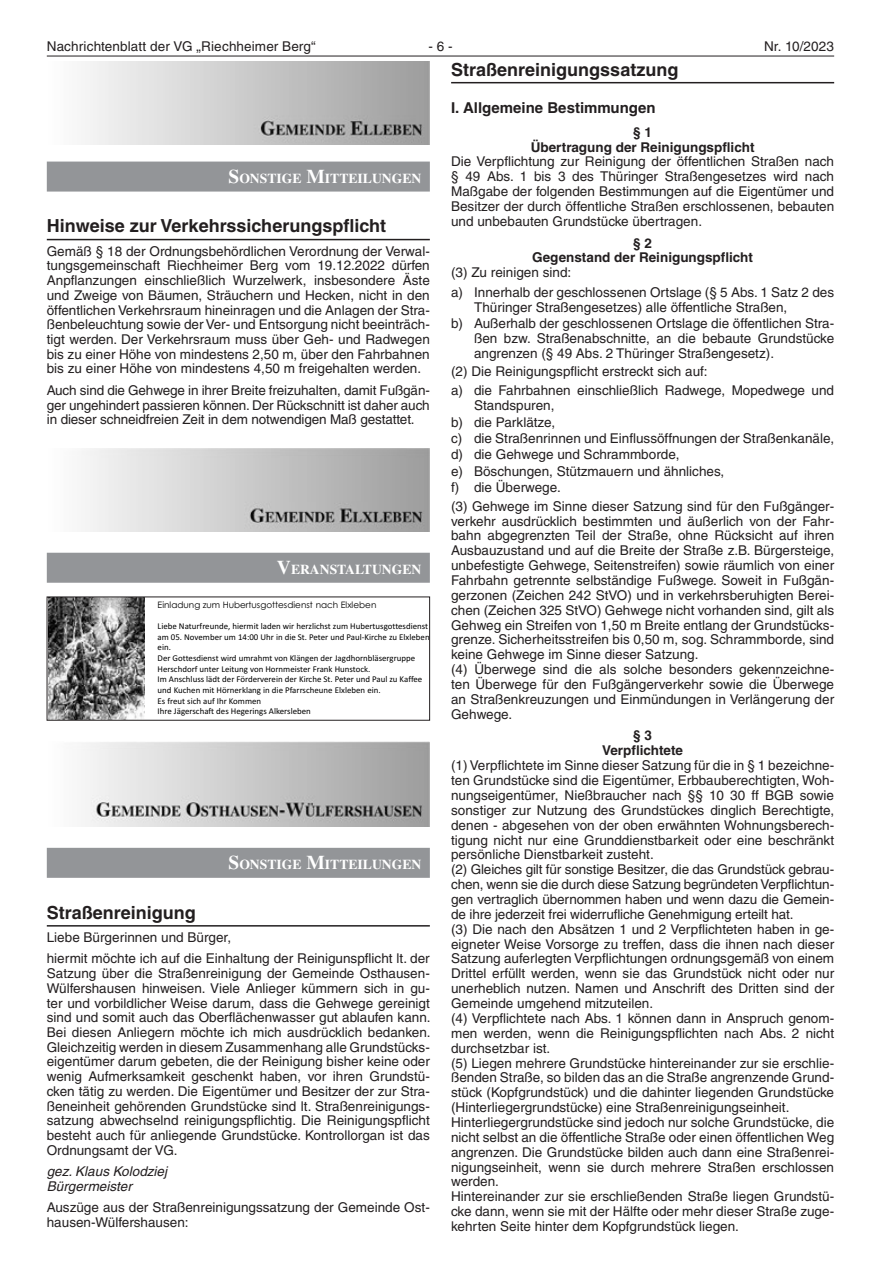
<style>
.page{position:relative;width:881px;height:1263px;background:#fff}
.page>*{position:absolute;margin:0;border:0;box-sizing:border-box;transform-origin:0 0}
.Überschrift{font:700 18px "Helvetica LT";color:#231f20}
.Zwischenüberschrift{font:700 15px "Helvetica LT";color:#231f20}
.Rasterbalken{font:700 13.65px "Times LT";color:#fff}
.t1{font:13.5px/14.9px "Helvetica LT";color:#231f20;text-align:justify}
.t2{font:700 13.5px "Helvetica LT";color:#231f20}
.t3{font:italic 13.5px "Helvetica LT";color:#231f20}
.t4{font:8.85px/10.6px "Lrkpfb Calibri";color:#000}
.t5{font:8.85px "Sdyvbn Century Gothic";color:#000}
.s1{font-size:19.5px}
</style>
<div class="page">
<hr style="left:47px;top:56px;width:786px;height:1px;background:#231f20">
<hr style="left:451px;top:82px;width:382px;height:1px;background:#231f20">
<div style="left:47px;top:162px;width:382px;height:30px;background:#939598"></div>
<hr style="left:47px;top:239px;width:382px;height:1px;background:#231f20">
<div style="left:47px;top:553px;width:382px;height:30px;background:#939598"></div>
<div style="left:47px;top:848px;width:382px;height:30px;background:#939598"></div>
<hr style="left:47px;top:925px;width:382px;height:1px;background:#231f20">
<img style="left:85px;top:62px;width:344px;height:83px">
<img style="left:82px;top:448px;width:347px;height:84px">
<img style="left:49px;top:599px;width:95px;height:119px">
<img style="left:82px;top:742px;width:347px;height:85px">
<p class="t1" style="left:47px;top:39px;width:270px">Nachrichtenblatt der VG „Riechheimer Berg“</p>
<p class="t1" style="left:428px;top:39px;width:26px">- 6 -</p>
<p class="t1" style="left:763px;top:39px;width:71px">Nr. 10/2023</p>
<p class="Überschrift" style="left:451px;top:58px;width:229px">Straßenreinigungssatzung</p>
<p class="Zwischenüberschrift" style="left:451px;top:99px;width:206px">I. Allgemeine Bestimmungen</p>
<p class="t2" style="left:633px;top:124px;width:20px">§ 1</p>
<p class="t2" style="left:530px;top:139px;width:225px">Übertragung der Reinigungspflicht</p>
<p class="t1" style="left:451px;top:154px;width:384px">Die Verpflichtung zur Reinigung der öffentlichen Straßen nach § 49 Abs. 1 bis 3 des Thüringer Straßengesetzes wird nach Maßgabe der folgenden Bestimmungen auf die Eigentümer und Besitzer der durch öffentliche Straßen erschlossenen, bebauten und unbebauten Grundstücke übertragen.</p>
<p class="t2" style="left:633px;top:235px;width:20px">§ 2</p>
<p class="t2" style="left:532px;top:249px;width:222px">Gegenstand der Reinigungspflicht</p>
<p class="t1" style="left:451px;top:265px;width:122px">(3) Zu reinigen sind:</p>
<p class="t1" style="left:451px;top:285px;width:14px">a)</p>
<p class="t1" style="left:474px;top:285px;width:361px">Innerhalb der geschlossenen Ortslage (§ 5 Abs. 1 Satz 2 des<br>Thüringer Straßengesetzes) alle öffentliche Straßen,</p>
<p class="t1" style="left:451px;top:316px;width:14px">b)</p>
<p class="t1" style="left:474px;top:316px;width:361px">Außerhalb der geschlossenen Ortslage die öffentlichen Stra&shy;ßen bzw. Straßenabschnitte, an die bebaute Grundstücke angrenzen (§ 49 Abs. 2 Thüringer Straßengesetz).</p>
<p class="t1" style="left:451px;top:364px;width:258px">(2) Die Reinigungspflicht erstreckt sich auf:</p>
<p class="t1" style="left:451px;top:383px;width:14px">a)</p>
<p class="t1" style="left:474px;top:383px;width:361px">die Fahrbahnen einschließlich Radwege, Mopedwege und<br>Standspuren,</p>
<p class="t1" style="left:451px;top:414px;width:14px">b)</p>
<p class="t1" style="left:474px;top:414px;width:83px">die Parklätze,</p>
<p class="t1" style="left:451px;top:431px;width:13px">c)</p>
<p class="t1" style="left:474px;top:431px;width:361px">die Straßenrinnen und Einflussöffnungen der Straßenkanäle,</p>
<p class="t1" style="left:451px;top:447px;width:14px">d)</p>
<p class="t1" style="left:474px;top:447px;width:207px">die Gehwege und Schrammborde,</p>
<p class="t1" style="left:451px;top:464px;width:14px">e)</p>
<p class="t1" style="left:474px;top:464px;width:252px">Böschungen, Stützmauern und ähnliches,</p>
<p class="t1" style="left:451px;top:480px;width:10px">f)</p>
<p class="t1" style="left:474px;top:480px;width:88px">die Überwege.</p>
<p class="t1" style="left:451px;top:498px;width:384px">(3) Gehwege im Sinne dieser Satzung sind für den Fußgänger&shy;verkehr ausdrücklich bestimmten und äußerlich von der Fahr&shy;bahn abgegrenzten Teil der Straße, ohne Rücksicht auf ihren Ausbauzustand und auf die Breite der Straße z.B. Bürgersteige, unbefestigte Gehwege, Seitenstreifen) sowie räumlich von einer Fahrbahn getrennte selbständige Fußwege. Soweit in Fußgän&shy;gerzonen (Zeichen 242 StVO) und in verkehrsberuhigten Berei&shy;chen (Zeichen 325 StVO) Gehwege nicht vorhanden sind, gilt als Gehweg ein Streifen von 1,50 m Breite entlang der Grundstücks&shy;grenze. Sicherheitsstreifen bis 0,50 m, sog. Schrammborde, sind keine Gehwege im Sinne dieser Satzung.</p>
<p class="t1" style="left:451px;top:662px;width:384px">(4) Überwege sind die als solche besonders gekennzeichne&shy;ten Überwege für den Fußgängerverkehr sowie die Überwege an Straßenkreuzungen und Einmündungen in Verlängerung der Gehwege.</p>
<p class="t2" style="left:633px;top:727px;width:20px">§ 3</p>
<p class="t2" style="left:602px;top:742px;width:82px">Verpflichtete</p>
<p class="t1" style="left:451px;top:758px;width:384px">(1) Verpflichtete im Sinne dieser Satzung für die in § 1 bezeichne&shy;ten Grundstücke sind die Eigentümer, Erbbauberechtigten, Woh&shy;nungseigentümer, Nießbraucher nach §§ 10 30 ff BGB sowie sonstiger zur Nutzung des Grundstückes dinglich Berechtigte, denen - abgesehen von der oben erwähnten Wohnungsberech&shy;tigung nicht nur eine Grunddienstbarkeit oder eine beschränkt persönliche Dienstbarkeit zusteht.</p>
<p class="t1" style="left:451px;top:862px;width:384px">(2) Gleiches gilt für sonstige Besitzer, die das Grundstück gebrau&shy;chen, wenn sie die durch diese Satzung begründeten Verpflichtun&shy;gen vertraglich übernommen haben und wenn dazu die Gemein&shy;de ihre jederzeit frei widerrufliche Genehmigung erteilt hat.</p>
<p class="t1" style="left:451px;top:921px;width:384px">(3) Die nach den Absätzen 1 und 2 Verpflichteten haben in ge&shy;eigneter Weise Vorsorge zu treffen, dass die ihnen nach dieser Satzung auferlegten Verpflichtungen ordnungsgemäß von einem Drittel erfüllt werden, wenn sie das Grundstück nicht oder nur unerheblich nutzen. Namen und Anschrift des Dritten sind der Gemeinde umgehend mitzuteilen.</p>
<p class="t1" style="left:451px;top:1011px;width:384px">(4) Verpflichtete nach Abs. 1 können dann in Anspruch genom&shy;men werden, wenn die Reinigungspflichten nach Abs. 2 nicht durchsetzbar ist.</p>
<p class="t1" style="left:451px;top:1055px;width:384px">(5) Liegen mehrere Grundstücke hintereinander zur sie erschlie&shy;ßenden Straße, so bilden das an die Straße angrenzende Grund&shy;stück (Kopfgrundstück) und die dahinter liegenden Grundstücke (Hinterliegergrundstücke) eine Straßenreinigungseinheit.</p>
<p class="t1" style="left:451px;top:1115px;width:384px">Hinterliegergrundstücke sind jedoch nur solche Grundstücke, die nicht selbst an die öffentliche Straße oder einen öffentlichen Weg angrenzen. Die Grundstücke bilden auch dann eine Straßenrei&shy;nigungseinheit, wenn sie durch mehrere Straßen erschlossen werden.</p>
<p class="t1" style="left:451px;top:1189px;width:384px">Hintereinander zur sie erschließenden Straße liegen Grundstü&shy;cke dann, wenn sie mit der Hälfte oder mehr dieser Straße zuge&shy;kehrten Seite hinter dem Kopfgrundstück liegen.</p>
<p class="Rasterbalken" style="left:228px;top:170px;width:194px"><span class="s1">S</span>ONSTIGE <span class="s1">M</span>ITTEILUNGEN</p>
<p class="Überschrift" style="left:47px;top:215px;width:341px">Hinweise zur Verkehrssicherungspflicht</p>
<p class="t1" style="left:47px;top:244px;width:384px">Gemäß § 18 der Ordnungsbehördlichen Verordnung der Verwal&shy;tungsgemeinschaft Riechheimer Berg vom 19.12.2022 dürfen Anpflanzungen einschließlich Wurzelwerk, insbesondere Äste und Zweige von Bäumen, Sträuchern und Hecken, nicht in den öffentlichen Verkehrsraum hineinragen und die Anlagen der Stra&shy;ßenbeleuchtung sowie der Ver- und Entsorgung nicht beeinträch&shy;tigt werden. Der Verkehrsraum muss über Geh- und Radwegen bis zu einer Höhe von mindestens 2,50 m, über den Fahrbahnen bis zu einer Höhe von mindestens 4,50 m freigehalten werden.</p>
<p class="t1" style="left:47px;top:383px;width:384px">Auch sind die Gehwege in ihrer Breite freizuhalten, damit Fußgän&shy;ger ungehindert passieren können. Der Rückschnitt ist daher auch in dieser schneidfreien Zeit in dem notwendigen Maß gestattet.</p>
<p class="Rasterbalken" style="left:277px;top:561px;width:146px"><span class="s1">V</span>ERANSTALTUNGEN</p>
<p class="t5" style="left:157px;top:599px;width:220px">Einladung zum Hubertusgottesdienst nach Elxleben</p>
<p class="t4" style="left:157px;top:621px;width:273px">Liebe Naturfreunde, hiermit laden wir herzlichst zum Hubertusgottesdienst am 05. November um 14:00 Uhr in die St. Peter und Paul-Kirche zu Elxleben ein.<br>Der Gottesdienst wird umrahmt von Klängen der Jagdhornbläsergruppe Herschdorf unter Leitung von Hornmeister Frank Hunstock.<br>Im Anschluss lädt der Förderverein der Kirche St. Peter und Paul zu Kaffee und Kuchen mit Hörnerklang in die Pfarrscheune Elxleben ein.<br>Es freut sich auf Ihr Kommen<br>Ihre Jägerschaft des Hegerings Alkersleben</p>
<p class="Rasterbalken" style="left:228px;top:857px;width:194px"><span class="s1">S</span>ONSTIGE <span class="s1">M</span>ITTEILUNGEN</p>
<p class="Überschrift" style="left:47px;top:901px;width:151px">Straßenreinigung</p>
<p class="t1" style="left:47px;top:930px;width:186px">Liebe Bürgerinnen und Bürger,</p>
<p class="t1" style="left:47px;top:951px;width:385px">hiermit möchte ich auf die Einhaltung der Reinigunspflicht lt. der Satzung über die Straßenreinigung der Gemeinde Osthausen-Wülfershausen hinweisen. Viele Anlieger kümmern sich in gu&shy;ter und vorbildlicher Weise darum, dass die Gehwege gereinigt sind und somit auch das Oberflächenwasser gut ablaufen kann.<br>Bei diesen Anliegern möchte ich mich ausdrücklich bedanken.<br>Gleichzeitig werden in diesem Zusammenhang alle Grundstücks&shy;eigentümer darum gebeten, die der Reinigung bisher keine oder wenig Aufmerksamkeit geschenkt haben, vor ihren Grundstü&shy;cken tätig zu werden. Die Eigentümer und Besitzer der zur Stra&shy;ßeneinheit gehörenden Grundstücke sind lt. Straßenreinigungs&shy;satzung abwechselnd reinigungspflichtig. Die Reinigungspflicht besteht auch für anliegende Grundstücke. Kontrollorgan ist das Ordnungsamt der VG.</p>
<p class="t3" style="left:47px;top:1163px;width:122px">gez. Klaus Kolodziej</p>
<p class="t3" style="left:47px;top:1178px;width:87px">Bürgermeister</p>
<p class="t1" style="left:47px;top:1200px;width:384px">Auszüge aus der Straßenreinigungssatzung der Gemeinde Ost&shy;hausen-Wülfershausen:</p>
</div>
